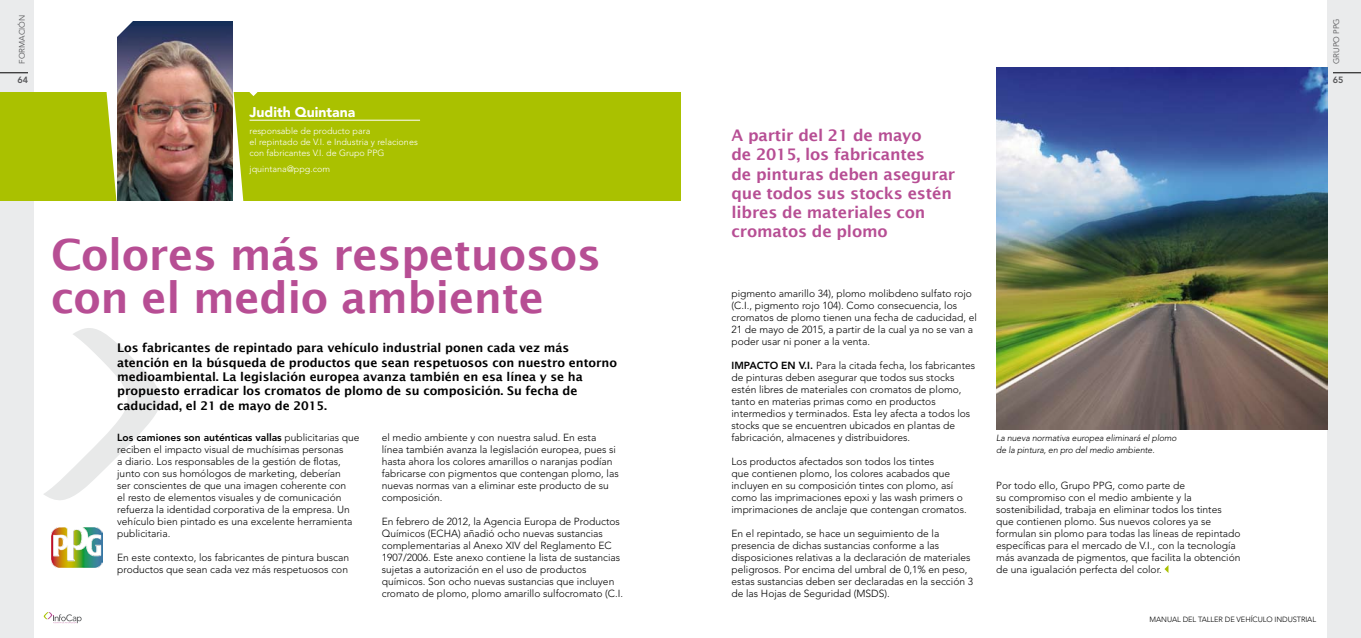
<style>
.page{position:relative;width:1361px;height:638px;background:#fff}
.page>*{position:absolute;margin:0;border:0;box-sizing:border-box;transform-origin:0 0}
.t1{font:600 43px/43px "Lucida Sans";letter-spacing:-.01em;color:#b74e94}
.t2{font:600 16px/19.2px "Lucida Sans";letter-spacing:-.01em;color:#b74e94}
.t3{font:900 14px "Avenir";color:#fff}
.t4{font:600 12px/14.4px "Lucida Sans";letter-spacing:-.005em;color:#000}
.t5{font:300 10.2px/12px "Avenir";color:#000}
.t6{font:300 9px/11px "Avenir";color:#fff}
.t7{font:italic 300 9px/12px "Avenir";letter-spacing:-.01em;color:#000}
.t8{font:800 9px "Avenir";color:#58585a}
.t9{font:8px "Avenir";color:#58585a}
.t10{font:300 7.5px "Avenir";letter-spacing:-.01em;color:#000}
.s1{font-weight:800}
</style>
<div class="page">
<div style="left:0;top:0;width:34px;height:638px;background:#eaebec"></div>
<svg style="left:0;top:73px;width:28px;height:1px"></svg>
<svg style="left:44px;top:612px;width:38px;height:12px"></svg>
<div style="left:1327px;top:0;width:34px;height:638px;background:#eaebec"></div>
<svg style="left:1333px;top:73px;width:28px;height:1px"></svg>
<img style="left:996px;top:67px;width:331px;height:362px">
<div style="left:0;top:92px;width:680px;height:109px;background:#aac100"></div>
<svg style="left:44px;top:328px;width:117px;height:172px"></svg>
<img style="left:106px;top:21px;width:151px;height:180px">
<hr style="left:249px;top:120px;width:171px;height:1px;background:#fff">
<img style="left:51px;top:528px;width:51px;height:39px">
<svg style="left:1164px;top:565px;width:4px;height:8px"></svg>
<p class="t9" style="left:18px;top:64px;width:51px;rotate:-90deg">formaciÓn</p>
<p class="t8" style="left:17px;top:74px;width:12px">64</p>
<h3 class="t3" style="left:249px;top:104px;width:107px">Judith Quintana</h3>
<p class="t6" style="left:249px;top:125px;width:170px">responsable de producto para<br>el repintado de V.I. e Industria y relaciones con fabricantes V.I. de Grupo PPG</p>
<p class="t6" style="left:249px;top:164px;width:82px">jquintana@ppg.com</p>
<h1 class="t1" style="left:51px;top:233px;width:551px">Colores más respetuosos con el medio ambiente</h1>
<p class="t4" style="left:117px;top:341px;width:501px">Los fabricantes de repintado para vehículo industrial ponen cada vez más atención en la búsqueda de productos que sean respetuosos con nuestro entorno medioambiental. La legislación europea avanza también en esa línea y se ha propuesto erradicar los cromatos de plomo de su composición. Su fecha de caducidad, el 21 de mayo de 2015.</p>
<p class="t5" style="left:117px;top:431px;width:244px"><span class="s1">Los camiones son auténticas vallas</span> publicitarias que reciben el impacto visual de muchísimas personas<br>a diario. Los responsables de la gestión de flotas, junto con sus homólogos de marketing, deberían<br>ser conscientes de que una imagen coherente con<br>el resto de elementos visuales y de comunicación refuerza la identidad corporativa de la empresa. Un vehículo bien pintado es una excelente herramienta publicitaria.</p>
<p class="t5" style="left:117px;top:551px;width:233px">En este contexto, los fabricantes de pintura buscan productos que sean cada vez más respetuosos con</p>
<p class="t5" style="left:382px;top:431px;width:238px">el medio ambiente y con nuestra salud. En esta línea también avanza la legislación europea, pues si hasta ahora los colores amarillos o naranjas podían fabricarse con pigmentos que contengan plomo, las nuevas normas van a eliminar este producto de su composición.</p>
<p class="t5" style="left:382px;top:515px;width:243px">En febrero de 2012, la Agencia Europa de Productos Químicos (ECHA) añadió ocho nuevas sustancias complementarias al Anexo XIV del Reglamento EC 1907/2006. Este anexo contiene la lista de sustancias sujetas a autorización en el uso de productos químicos. Son ocho nuevas sustancias que incluyen cromato de plomo, plomo amarillo sulfocromato (C.I.</p>
<h2 class="t2" style="left:731px;top:126px;width:225px">A partir del 21 de mayo<br>de 2015, los fabricantes<br>de pinturas deben asegurar que todos sus stocks estén libres de materiales con cromatos de plomo</h2>
<p class="t5" style="left:731px;top:287px;width:247px">pigmento amarillo 34), plomo molibdeno sulfato rojo (C.I., pigmento rojo 104). Como consecuencia, los cromatos de plomo tienen una fecha de caducidad, el 21 de mayo de 2015, a partir de la cual ya no se van a poder usar ni poner a la venta.</p>
<p class="t5" style="left:731px;top:359px;width:245px"><span class="s1">IMPACTO EN V.I.</span> Para la citada fecha, los fabricantes de pinturas deben asegurar que todos sus stocks estén libres de materiales con cromatos de plomo, tanto en materias primas como en productos intermedios y terminados. Esta ley afecta a todos los stocks que se encuentren ubicados en plantas de fabricación, almacenes y distribuidores.</p>
<p class="t5" style="left:731px;top:455px;width:237px">Los productos afectados son todos los tintes<br>que contienen plomo, los colores acabados que incluyen en su composición tintes con plomo, así como las imprimaciones epoxi y las wash primers o imprimaciones de anclaje que contengan cromatos.</p>
<p class="t5" style="left:731px;top:527px;width:243px">En el repintado, se hace un seguimiento de la presencia de dichas sustancias conforme a las disposiciones relativas a la declaración de materiales peligrosos. Por encima del umbral de 0,1% en peso, estas sustancias deben ser declaradas en la sección 3 de las Hojas de Seguridad (MSDS).</p>
<p class="t9" style="left:1331px;top:64px;width:45px;rotate:-90deg">GRUPO ppg</p>
<p class="t8" style="left:1333px;top:74px;width:12px">65</p>
<p class="t7" style="left:996px;top:432px;width:182px">La nueva normativa europea eliminará el plomo de la pintura, en pro del medio ambiente.</p>
<p class="t5" style="left:996px;top:479px;width:246px">Por todo ello, Grupo PPG, como parte de<br>su compromiso con el medio ambiente y la sostenibilidad, trabaja en eliminar todos los tintes que contienen plomo. Sus nuevos colores ya se formulan sin plomo para todas las líneas de repintado específicas para el mercado de V.I., con la tecnología más avanzada de pigmentos, que facilita la obtención de una igualación perfecta del color.</p>
<p class="t10" style="left:1149px;top:615px;width:168px">MANUAL DEL TALLER DE VEHÍCULO INDUSTRIAL</p>
</div>
